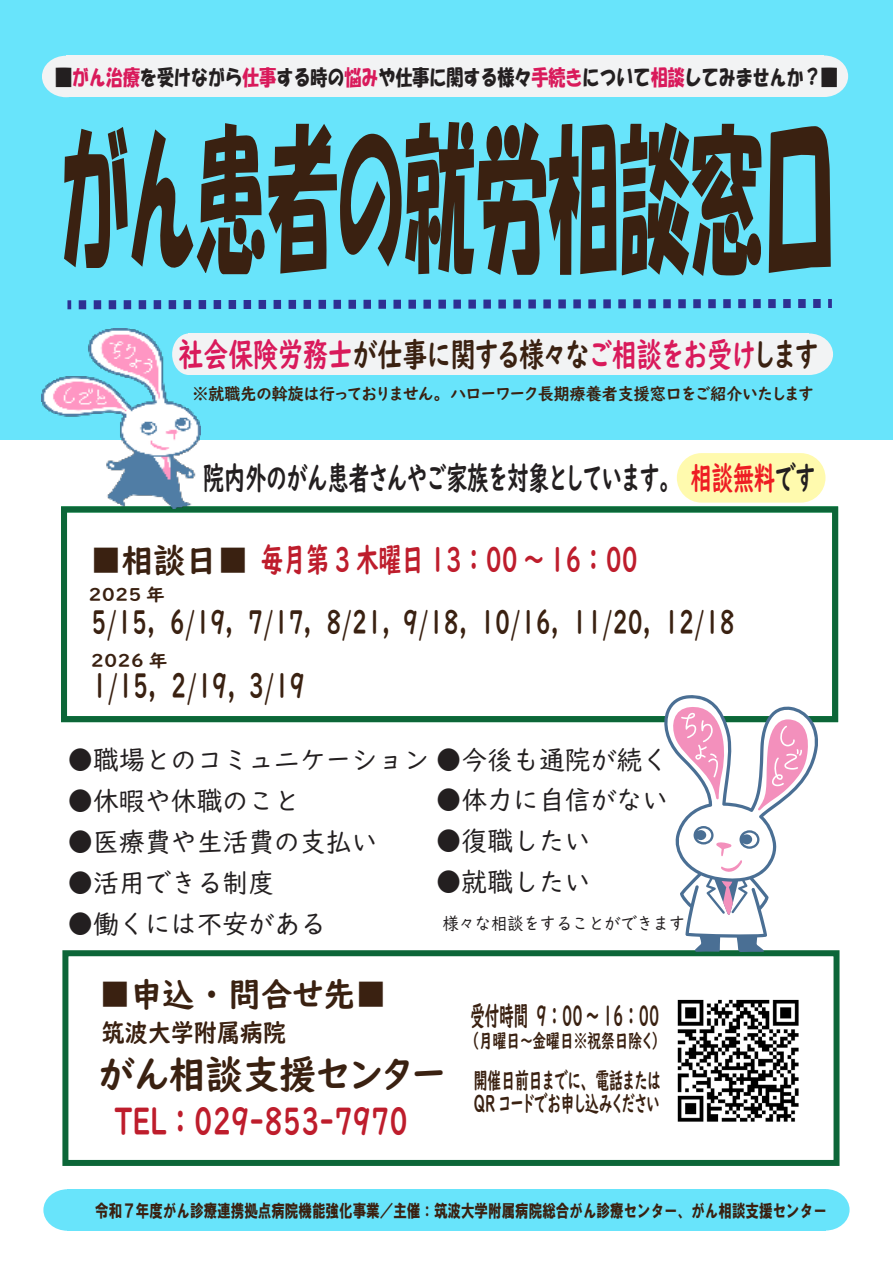
<style>
.page{position:relative;width:893px;height:1263px;background:#fff}
.page>*{position:absolute;margin:0;border:0;box-sizing:border-box;transform-origin:0 0}
.t1{font:159.15px "HGP Soei Kakupoptai";color:#3a2111;scale:.45 1}
.t2{font:39px "UD Digi Kyokasho NK B";color:#3a2111;scale:.94 1}
.t3{font:36.75px "UD Digi Kyokasho NK B";color:#be1d2c;scale:.71 1}
.t4{font:33.75px "UD Digi Kyokasho NK B";color:#3a2111;scale:.94 1}
.t5{font:33.45px "UD Digi Kyokasho NK B";color:#d91a5b;scale:.75 1}
.t6{font:33.15px "UD Digi Kyokasho NK B";color:#be1d2c;scale:.68 1}
.t7{font:33px "UD Digi Kyokasho NK B";color:#3a2111;scale:.65 1}
.t8{font:32.25px "UD Digi Kyokasho NK B";color:#231f20;scale:.66 1}
.t9{font:31.8px "UD Digi Kyokasho NK B";color:#3a2111;scale:.67 1}
.t10{font:27.15px "UD Digi Kyokasho N R";color:#231f20;scale:.95 1}
.t11{font:27.15px "UD Digi Kyokasho NK B";color:#3a2111;scale:.53 1}
.t12{font:25.05px "UD Digi Kyokasho NK B";color:#3a2111;scale:.92 1}
.t13{font:22.8px/22.4px "UD Digi Kyokasho NK B";color:#3a2111;scale:.6 1}
.t14{font:21.3px "HG Soei Kakupoptai";color:#231f20;scale:.8 1}
.t15{font:19.35px "UD Digi Kyokasho NK B";color:#3a2111;scale:.71 1}
.t16{font:17.7px "UD Digi Kyokasho N R";color:#231f20;scale:.91 1}
.t17{font:17.55px "HGS Soei Kakugothic UB";color:#3a2111;scale:.77 1}
.t18{font:17.4px "UD Digi Kyokasho NK B";color:#3a2111;scale:1.08 1}
.t19{font:16.8px "UD Digi Kyokasho NK B";color:#3a2111;scale:.95 1}
.s1{color:#d91a5b}
.s2{color:#3a2111}
.s3{color:#ee1d23}
.s4{font-size:33.75px;color:#3a2111}
</style>
<div class="page">
<div style="left:0;top:0;width:893px;height:440px;background:#68e4fb"></div>
<div style="left:66px;top:56px;width:485px;height:41px;background:#f2f3f4"></div>
<div style="left:42px;top:56px;width:48px;height:41px;background:#f2f3f4;border-radius:50%"></div>
<div style="left:340px;top:56px;width:484px;height:41px;background:#f2f3f4"></div>
<div style="left:800px;top:55px;width:48px;height:42px;background:#f2f3f4;border-radius:50%"></div>
<div style="left:67px;top:1189px;width:485px;height:41px;background:#68e4fb"></div>
<div style="left:43px;top:1189px;width:49px;height:42px;background:#68e4fb;border-radius:50%"></div>
<div style="left:341px;top:1189px;width:484px;height:41px;background:#68e4fb"></div>
<div style="left:801px;top:1189px;width:49px;height:41px;background:#68e4fb;border-radius:50%"></div>
<div style="left:677px;top:453px;width:148px;height:50px;background:#fffaae;border-radius:25px"></div>
<svg style="left:67px;top:300px;width:4px;height:9px"></svg>
<svg style="left:79px;top:299px;width:753px;height:11px"></svg>
<div style="left:61px;top:506px;width:777px;height:216px;border:6px solid #0c6638"></div>
<img style="left:42px;top:329px;width:158px;height:180px">
<div style="left:62px;top:950px;width:777px;height:216px;border:6px solid #0c6638"></div>
<svg style="left:658px;top:695px;width:161px;height:257px"></svg>
<div style="left:189px;top:333px;width:336px;height:42px;background:#f2f3f4"></div>
<div style="left:172px;top:333px;width:34px;height:42px;background:#f2f3f4;border-radius:50%"></div>
<div style="left:324px;top:334px;width:485px;height:41px;background:#f2f3f4"></div>
<div style="left:785px;top:333px;width:48px;height:42px;background:#f2f3f4;border-radius:50%"></div>
<img style="left:677px;top:999px;width:122px;height:123px">
<p class="t14" style="left:55px;top:67px;width:980px">■<span class="s1">がん治療</span>を受けながら<span class="s1">仕事</span>する時の<span class="s1">悩み</span>や仕事に関する様々<span class="s1">手続き</span>について<span class="s1">相談</span>してみませんか？■</p>
<h1 class="t1" style="left:62px;top:118px;width:1718px">がん患者の就労相談窓口</h1>
<p class="t5" style="left:179px;top:334px;width:854px">社会保険労務士<span class="s2">が仕事に関する様々な</span>ご相談をお受け<span class="s2">します</span></p>
<p class="t19" style="left:192px;top:384px;width:655px">※就職先の斡旋は行っておりません。ハローワーク長期療養者支援窓口をご紹介いたします</p>
<p class="t8" style="left:203px;top:459px;width:929px">院内外のがん患者さんやご家族を対象としています。 <span class="s3">相談無料</span>です</p>
<p class="t6" style="left:90px;top:540px;width:807px"><span class="s4">■相談日■</span> 毎月第 3 木曜日 13 ： 00 ～ 16 ： 00</p>
<p class="t18" style="left:88px;top:584px;width:72px">２０２5 年</p>
<p class="t9" style="left:92px;top:603px;width:961px">5/15， 6/19， 7/17， 8/21, 9/18, 10/16, 11/20, 12/18</p>
<p class="t18" style="left:91px;top:650px;width:72px">２０２6 年</p>
<p class="t7" style="left:92px;top:666px;width:328px">1/15， 2/19, 3/19</p>
<p class="t10" style="left:67px;top:744px;width:634px">●職場とのコミュニケーション ●今後も通院が続く</p>
<p class="t10" style="left:67px;top:785px;width:246px">●休暇や休職のこと</p>
<p class="t10" style="left:67px;top:826px;width:328px">●医療費や生活費の支払い</p>
<p class="t10" style="left:67px;top:868px;width:219px">●活用できる制度</p>
<p class="t10" style="left:67px;top:909px;width:274px">●働くには不安がある</p>
<p class="t10" style="left:436px;top:785px;width:246px">●体力に自信がない</p>
<p class="t10" style="left:436px;top:826px;width:165px">●復職したい</p>
<p class="t10" style="left:436px;top:866px;width:165px">●就職したい</p>
<p class="t16" style="left:443px;top:913px;width:268px">様々な相談をすることができます</p>
<p class="t4" style="left:99px;top:974px;width:308px">■申込・問合せ先■</p>
<p class="t12" style="left:102px;top:1018px;width:202px">筑波大学附属病院</p>
<h2 class="t2" style="left:99px;top:1052px;width:372px">がん相談支援センター</h2>
<h3 class="t3" style="left:114px;top:1099px;width:415px">TEL ： 029-853-7970</h3>
<p class="t11" style="left:470px;top:999px;width:358px">受付時間　9 ： 00 ～ 16 ： 00</p>
<p class="t15" style="left:470px;top:1030px;width:269px">（月曜日～金曜日※祝祭日除く）</p>
<p class="t13" style="left:474px;top:1070px;width:312px">開催日前日までに、電話または<br>QR コードでお申し込みください</p>
<p class="t17" style="left:95px;top:1202px;width:951px">令和７年度がん診療連携拠点病院機能強化事業／主催：筑波大学附属病院総合がん診療センター、がん相談支援センター</p>
</div>
